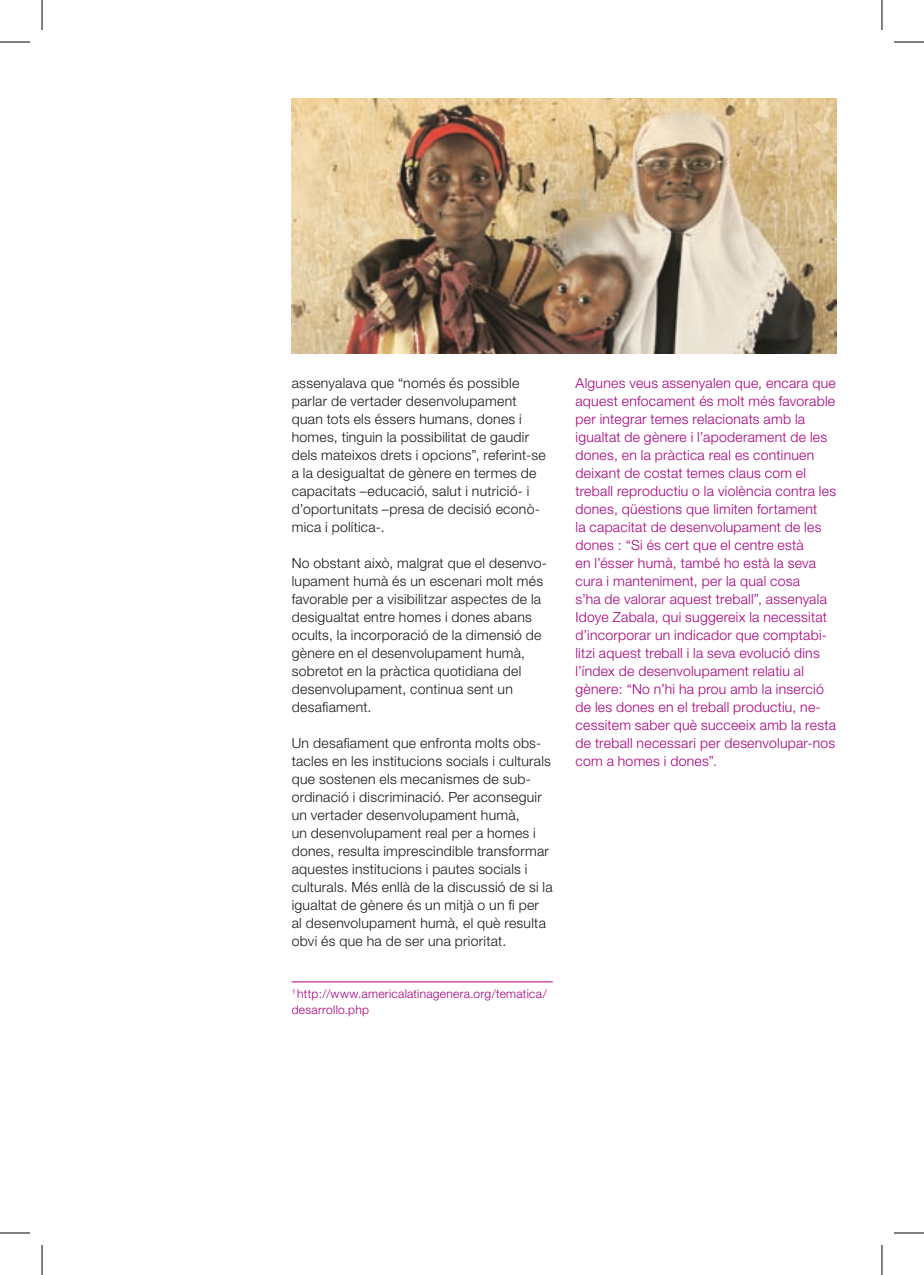
<style>
.page{position:relative;width:924px;height:1275px;background:#fff}
.page>*{position:absolute;margin:0;border:0;box-sizing:border-box;transform-origin:0 0}
.t1{font:300 14px/18px "Helvetica Neue";letter-spacing:.02em;color:#1a171c}
.t2{font:300 14px/18px "Helvetica Neue";letter-spacing:.02em;color:#a9007c}
.t3{font:300 12px/16px "Helvetica Neue";letter-spacing:.025em;color:#a9007c}
</style>
<div class="page">
<hr style="left:291px;top:981px;width:261px;height:1px;background:#a9007c">
<img style="left:291px;top:99px;width:545px;height:255px">
<hr style="left:0;top:42px;width:30px;height:1px;background:#000">
<hr style="left:893px;top:42px;width:30px;height:1px;background:#000">
<hr style="left:0;top:1232px;width:30px;height:1px;background:#000">
<hr style="left:893px;top:1232px;width:30px;height:1px;background:#000">
<hr style="left:42px;top:0;width:1px;height:30px;background:#000">
<hr style="left:42px;top:1245px;width:1px;height:30px;background:#000">
<hr style="left:881px;top:0;width:1px;height:30px;background:#000">
<hr style="left:881px;top:1245px;width:1px;height:30px;background:#000">
<p class="t1" style="left:291px;top:373px;width:255px">assenyalava que “només és possible parlar de vertader desenvolupament quan tots els éssers humans, dones i homes, tinguin la possibilitat de gaudir dels mateixos drets i opcions”, referint-se a la desigualtat de gènere en termes de capacitats –educació, salut i nutrició- i d’oportunitats –presa de decisió econò&shy;mica i política-.</p>
<p class="t1" style="left:291px;top:553px;width:257px">No obstant això, malgrat que el desenvo&shy;lupament humà és un escenari molt més favorable per a visibilitzar aspectes de la desigualtat entre homes i dones abans ocults, la incorporació de la dimensió de gènere en el desenvolupament humà, sobretot en la pràctica quotidiana del desenvolupament, continua sent un desafiament.</p>
<p class="t1" style="left:291px;top:733px;width:262px">Un desafiament que enfronta molts obs&shy;tacles en les institucions socials i culturals que sostenen els mecanismes de sub&shy;ordinació i discriminació. Per aconseguir un vertader desenvolupament humà,<br>un desenvolupament real per a homes i dones, resulta imprescindible transformar aquestes institucions i pautes socials i culturals. Més enllà de la discussió de si la igualtat de gènere és un mitjà o un fi per al desenvolupament humà, el què resulta obvi és que ha de ser una prioritat.</p>
<p class="t3" style="left:291px;top:985px;width:256px"><sup>1</sup> http://www.americalatinagenera.org/tematica/ desarrollo.php</p>
<p class="t2" style="left:575px;top:373px;width:262px">Algunes veus assenyalen que, encara que aquest enfocament és molt més favorable per integrar temes relacionats amb la igualtat de gènere i l’apoderament de les dones, en la pràctica real es continuen deixant de costat temes claus com el treball reproductiu o la violència contra les dones, qüestions que limiten fortament<br>la capacitat de desenvolupament de les dones : “Si és cert que el centre està<br>en l’ésser humà, també ho està la seva cura i manteniment, per la qual cosa<br>s’ha de valorar aquest treball”, assenyala Idoye Zabala, qui suggereix la necessitat d’incorporar un indicador que comptabi&shy;litzi aquest treball i la seva evolució dins l’índex de desenvolupament relatiu al gènere: “No n’hi ha prou amb la inserció de les dones en el treball productiu, ne&shy;cessitem saber què succeeix amb la resta de treball necessari per desenvolupar-nos com a homes i dones”.</p>
</div>
